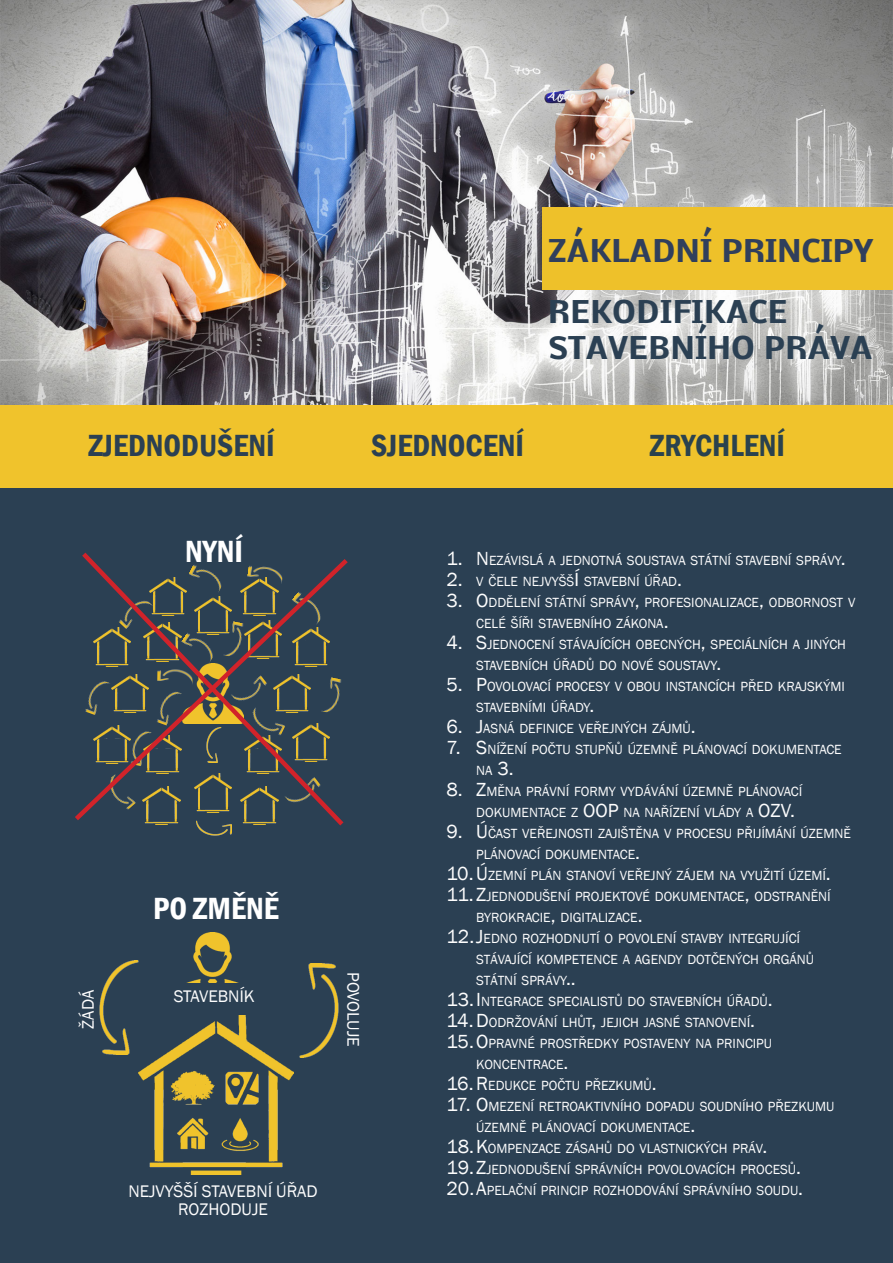
<style>
.page{position:relative;width:893px;height:1263px;background:#fff}
.page>*{position:absolute;margin:0;border:0;box-sizing:border-box;transform-origin:0 0}
.t1{font:600 condensed 31.5px "Franklin Gothic";color:#2b4053}
.t2{font:600 condensed 31.5px "Franklin Gothic";color:#fff}
.t3{font:600 condensed 31.5px "Franklin Gothic";color:#2a424e}
.t4{font:700 30px/36px "Nobile";color:#2b4053}
.t5{font:700 30px "Nobile";color:#303f5c}
.t6{font:19.5px "Franklin Gothic";letter-spacing:-.015em;color:#fdfdfd}
.t7{font:17.25px "Franklin Gothic";color:#fdfdfd}
.t8{font:13.65px "Franklin Gothic";color:#fdfdfd}
.s1{font-size:19.5px}
</style>
<div class="page">
<img style="left:0;top:0;width:893px;height:405px">
<div style="left:542px;top:207px;width:351px;height:83px;background:#eec12a"></div>
<div style="left:0;top:487px;width:893px;height:775px;background:#2b4053"></div>
<div style="left:0;top:405px;width:893px;height:83px;background:#f0c32c"></div>
<img style="left:186px;top:932px;width:53px;height:51px">
<img style="left:138px;top:1015px;width:156px;height:159px">
<img style="left:99px;top:961px;width:56px;height:93px">
<img style="left:283px;top:964px;width:56px;height:93px">
<img style="left:200px;top:830px;width:32px;height:6px">
<svg style="left:75px;top:554px;width:273px;height:271px"></svg>
<p class="t1" style="left:88px;top:425px;width:188px">ZJEDNODUŠENÍ</p>
<p class="t5" style="left:549px;top:227px;width:325px">ZÁKLADNÍ PRINCIPY</p>
<p class="t4" style="left:549px;top:292px;width:326px">REKODIFIKACE<br>STAVEBNÍHO PRÁVA</p>
<p class="t1" style="left:371px;top:425px;width:154px">SJEDNOCENÍ</p>
<p class="t3" style="left:650px;top:425px;width:137px">ZRYCHLENÍ</p>
<p class="t2" style="left:185px;top:531px;width:59px">NYNÍ</p>
<p class="t7" style="left:77px;top:1028px;width:40px;rotate:-90deg">ŽÁDÁ</p>
<p class="t2" style="left:153px;top:887px;width:127px">PO ZMĚNĚ</p>
<p class="t7" style="left:174px;top:986px;width:82px">STAVEBNÍK</p>
<p class="t7" style="left:364px;top:972px;width:76px;rotate:90deg">POVOLUJE</p>
<p class="t7" style="left:128px;top:1181px;width:191px">NEJVYŠŠÍ STAVEBNÍ ÚŘAD</p>
<p class="t7" style="left:178px;top:1199px;width:91px">ROZHODUJE</p>
<p class="t6" style="left:446px;top:546px;width:18px">1.</p>
<p class="t6" style="left:446px;top:567px;width:18px">2.</p>
<p class="t6" style="left:446px;top:588px;width:18px">3.</p>
<p class="t6" style="left:446px;top:630px;width:18px">4.</p>
<p class="t6" style="left:446px;top:672px;width:18px">5.</p>
<p class="t6" style="left:446px;top:714px;width:18px">6.</p>
<p class="t6" style="left:446px;top:735px;width:16px">7.</p>
<p class="t6" style="left:446px;top:777px;width:18px">8.</p>
<p class="t6" style="left:446px;top:819px;width:18px">9.</p>
<p class="t8" style="left:476px;top:552px;width:367px"><span class="s1">N</span>EZÁVISLÁ A JEDN OTNÁ SOUSTAVA STÁTN Í STAVEBN Í SPRÁVY</p>
<p class="t6" style="left:841px;top:546px;width:6px">.</p>
<p class="t8" style="left:476px;top:573px;width:202px">V ČELE N EJVYŠŠ<span class="s1">Í</span> STAVEBN Í ÚŘAD</p>
<p class="t6" style="left:677px;top:567px;width:6px">.</p>
<p class="t8" style="left:476px;top:594px;width:161px"><span class="s1">O</span>DDĚLENÍ STÁTN Í SPRÁVY</p>
<p class="t8" style="left:645px;top:594px;width:116px">PROFESIONALIZACE</p>
<p class="t8" style="left:769px;top:594px;width:88px">ODBORNOST V</p>
<p class="t6" style="left:635px;top:588px;width:6px">,</p>
<p class="t6" style="left:759px;top:588px;width:6px">,</p>
<p class="t8" style="left:476px;top:615px;width:189px">CELÉ ŠÍŘI STAVEBN ÍHO ZÁKONA</p>
<p class="t6" style="left:664px;top:609px;width:6px">.</p>
<p class="t8" style="left:476px;top:636px;width:226px"><span class="s1">S</span>JEDNOCEN Í STÁVAJÍCÍCH OBECNÝCH</p>
<p class="t8" style="left:711px;top:636px;width:137px">SPECIÁLN ÍCH A JINÝCH</p>
<p class="t6" style="left:701px;top:630px;width:6px">,</p>
<p class="t8" style="left:476px;top:657px;width:243px">STAVEBN ÍCH ÚŘADŮ DO N OVÉ SOUSTAVY</p>
<p class="t8" style="left:476px;top:678px;width:370px"><span class="s1">P</span> OVOLOVACÍ PROCESY V OBOU INSTAN CÍCH PŘED KRAJSKÝMI</p>
<p class="t6" style="left:716px;top:651px;width:6px">.</p>
<p class="t8" style="left:476px;top:699px;width:116px">STAVEBN ÍMI ÚŘADY</p>
<p class="t6" style="left:589px;top:693px;width:6px">.</p>
<p class="t8" style="left:476px;top:720px;width:216px"><span class="s1">J</span>ASNÁ DEFIN ICE VEŘEJNÝCH ZÁJMŮ</p>
<p class="t6" style="left:691px;top:714px;width:6px">.</p>
<p class="t8" style="left:476px;top:741px;width:367px"><span class="s1">S</span>NÍŽENÍ POČTU STUPŇŮ ÚZEMNĚ PLÁN OVACÍ DOKUMENTACE</p>
<p class="t6" style="left:497px;top:756px;width:18px">3.</p>
<p class="t8" style="left:476px;top:762px;width:18px">NA</p>
<p class="t8" style="left:476px;top:783px;width:327px"><span class="s1">Z</span>MĚNA PRÁVN Í FORMY VYDÁVÁN Í ÚZEMNĚ PLÁN OVACÍ</p>
<p class="t6" style="left:583px;top:798px;width:13px">OOP</p>
<p class="t6" style="left:758px;top:798px;width:12px">OZV</p>
<p class="t8" style="left:623px;top:804px;width:131px">NA NAŘÍZENÍ VLÁDY A</p>
<p class="t8" style="left:476px;top:804px;width:103px">DOKUMENTACE Z</p>
<p class="t8" style="left:476px;top:825px;width:376px"><span class="s1">Ú</span>ČAST VEŘEJNOSTI ZAJIŠTĚNA V PROCESU PŘIJÍMÁNÍ ÚZEMNĚ</p>
<p class="t6" style="left:790px;top:798px;width:6px">.</p>
<p class="t8" style="left:476px;top:846px;width:160px">PLÁN OVACÍ DOKUMENTACE</p>
<p class="t6" style="left:635px;top:840px;width:6px">.</p>
<p class="t8" style="left:476px;top:867px;width:85px"><span class="s1">Ú</span>ZEMNÍ PLÁN</p>
<p class="t6" style="left:446px;top:861px;width:29px">10.</p>
<p class="t8" style="left:566px;top:867px;width:261px">STAN OVÍ VEŘEJNÝ ZÁJEM NA VYUŽITÍ ÚZEMÍ</p>
<p class="t6" style="left:826px;top:861px;width:6px">.</p>
<p class="t6" style="left:446px;top:882px;width:29px">11.</p>
<p class="t8" style="left:476px;top:888px;width:270px"><span class="s1">Z</span>JEDNODUŠENÍ PROJEKTOVÉ DOKUMENTACE</p>
<p class="t8" style="left:754px;top:888px;width:78px">ODSTRANĚNÍ</p>
<p class="t6" style="left:745px;top:882px;width:6px">,</p>
<p class="t8" style="left:476px;top:909px;width:76px">BYROKRACIE</p>
<p class="t8" style="left:476px;top:930px;width:325px"><span class="s1">J</span>EDN O ROZHODN UTÍ O POVOLEN Í STAVBY INTEGRUJÍCÍ</p>
<p class="t8" style="left:560px;top:909px;width:79px">DIGITALIZACE</p>
<p class="t6" style="left:551px;top:903px;width:6px">,</p>
<p class="t6" style="left:638px;top:903px;width:6px">.</p>
<p class="t6" style="left:446px;top:924px;width:29px">12.</p>
<p class="t8" style="left:476px;top:951px;width:339px">STÁVAJÍCÍ KOMPETEN CE A AGEN DY DOTČENÝCH ORGÁNŮ</p>
<p class="t6" style="left:566px;top:966px;width:11px">..</p>
<p class="t8" style="left:476px;top:972px;width:92px">STÁTN Í SPRÁVY</p>
<p class="t6" style="left:446px;top:987px;width:29px">13.</p>
<p class="t8" style="left:476px;top:993px;width:293px"><span class="s1">I</span> NTEGRACE SPECIALISTŮ DO STAVEBN ÍCH ÚŘADŮ</p>
<p class="t6" style="left:768px;top:987px;width:6px">.</p>
<p class="t6" style="left:446px;top:1008px;width:29px">14.</p>
<p class="t8" style="left:476px;top:1014px;width:118px"><span class="s1">D</span>ODRŽOVÁNÍ LHŮT</p>
<p class="t8" style="left:601px;top:1014px;width:151px">JEJICH JASN É STAN OVEN Í</p>
<p class="t6" style="left:591px;top:1008px;width:6px">,</p>
<p class="t6" style="left:750px;top:1008px;width:6px">.</p>
<p class="t6" style="left:446px;top:1029px;width:29px">15.</p>
<p class="t8" style="left:476px;top:1035px;width:297px"><span class="s1">O</span>PRAVN É PROSTŘEDKY POSTAVENY NA PRIN CIPU</p>
<p class="t8" style="left:476px;top:1056px;width:89px">KONCENTRACE</p>
<p class="t6" style="left:564px;top:1050px;width:6px">.</p>
<p class="t6" style="left:446px;top:1071px;width:29px">16.</p>
<p class="t8" style="left:476px;top:1077px;width:177px"><span class="s1">R</span> EDUKCE POČTU PŘEZKUMŮ</p>
<p class="t6" style="left:652px;top:1071px;width:6px">.</p>
<p class="t6" style="left:446px;top:1092px;width:26px">17.</p>
<p class="t8" style="left:476px;top:1098px;width:360px"><span class="s1">O</span>MEZEN Í RETROAKTIVN ÍHO DOPADU SOUDN ÍHO PŘEZKUMU</p>
<p class="t8" style="left:476px;top:1119px;width:216px">ÚZEMNĚ PLÁN OVACÍ DOKUMENTACE</p>
<p class="t6" style="left:690px;top:1113px;width:6px">.</p>
<p class="t6" style="left:446px;top:1134px;width:29px">18.</p>
<p class="t8" style="left:476px;top:1140px;width:288px"><span class="s1">K</span>OMPENZACE ZÁSAHŮ DO VLASTN ICKÝCH PRÁV</p>
<p class="t6" style="left:762px;top:1134px;width:6px">.</p>
<p class="t6" style="left:446px;top:1155px;width:29px">19.</p>
<p class="t8" style="left:476px;top:1161px;width:321px"><span class="s1">Z</span>JEDN ODUŠEN Í SPRÁVN ÍCH POVOLOVACÍCH PROCESŮ</p>
<p class="t6" style="left:796px;top:1155px;width:6px">.</p>
<p class="t6" style="left:446px;top:1176px;width:29px">20.</p>
<p class="t8" style="left:476px;top:1182px;width:324px"><span class="s1">A</span>PELAČNÍ PRINCIP ROZHODOVÁN Í SPRÁVN ÍHO SOUDU</p>
<p class="t6" style="left:798px;top:1176px;width:6px">.</p>
</div>
